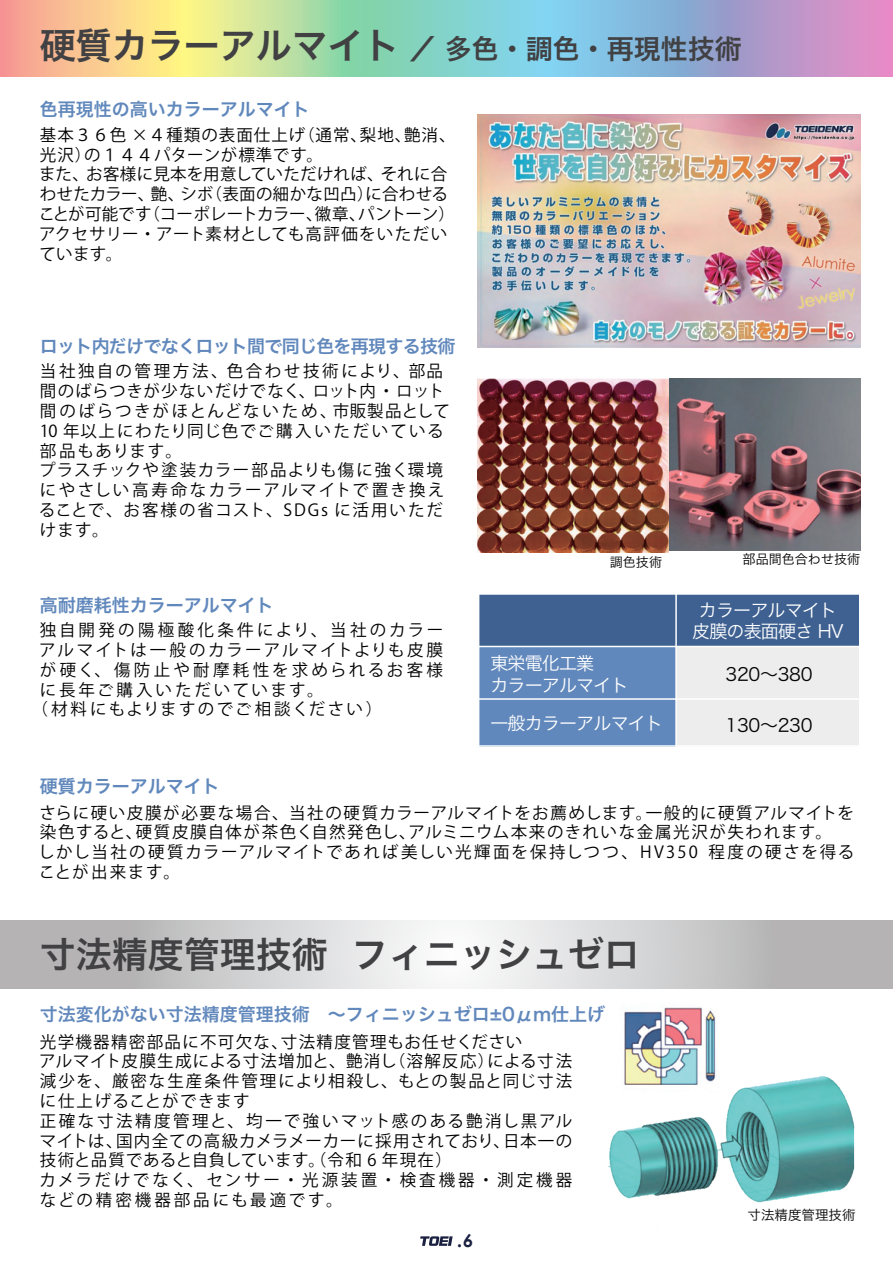
<style>
.page{position:relative;width:893px;height:1263px;background:#fff}
.page>*{position:absolute;margin:0;border:0;box-sizing:border-box;transform-origin:0 0}
.t1{font:36px "Hira Kaku Pro W6";color:#414143}
.t2{font:27px "Hira Kaku Pro W6";color:#414143}
.t3{font:18px "Hira Kaku Pro W6";color:#6188bc}
.t4{font:18px/21.6px "Hira Kaku Pro W3";letter-spacing:-.045em;color:#fff;text-align:center}
.t5{font:18px "Hira Kaku Pro W6";letter-spacing:-.04em;color:#6188bc}
.t6{font:18px "Hira Kaku Pro W3";letter-spacing:-.02em;color:#030303}
.t7{font:italic 700 18px "Century Gothic";color:#1a2040}
.t8{font:16.5px/19.8px "Koz Go Pro";letter-spacing:.08em;color:#000}
.t9{font:16.5px/19.8px "Koz Go Pro";letter-spacing:.105em;color:#000}
.t10{font:16.5px/19.8px "Koz Go Pro";letter-spacing:.02em;color:#000}
.t11{font:16.5px/19.8px "Koz Go Pro";letter-spacing:.1em;color:#000}
.t12{font:16.5px "Koz Go Pro";letter-spacing:.2em;color:#000}
.t13{font:16.5px "Koz Go Pro";letter-spacing:.125em;color:#000}
.t14{font:16.5px "Koz Go Pro";letter-spacing:.135em;color:#000}
.t15{font:16.5px "Koz Go Pro";letter-spacing:.18em;color:#000}
.t16{font:13.5px "Hira Kaku Pro W3";color:#030303}
.t17{font:13.05px "Hira Kaku Pro W3";color:#000}
.t18{font:13.05px "Hira Kaku Pro W3";color:#030303}
.s1{font-size:36px}
</style>
<div class="page">
<svg style="left:0;top:920px;width:893px;height:69px;background:#cfcfd0"></svg>
<svg style="left:0;top:0;width:893px;height:76px;background:#b4c3b9"></svg>
<div style="left:479px;top:594px;width:197px;height:52px;background:#3e6192"></div>
<div style="left:676px;top:594px;width:184px;height:52px;background:#3e6192"></div>
<div style="left:479px;top:646px;width:197px;height:53px;background:#6188bc"></div>
<div style="left:676px;top:646px;width:184px;height:53px;background:#ededed"></div>
<div style="left:479px;top:699px;width:197px;height:47px;background:#6188bc"></div>
<div style="left:676px;top:699px;width:184px;height:47px;background:#ededed"></div>
<hr style="left:675px;top:593px;width:2px;height:154px;background:#fff">
<hr style="left:478px;top:646px;width:382px;height:1px;background:#fff">
<hr style="left:478px;top:698px;width:382px;height:2px;background:#fff">
<hr style="left:859px;top:593px;width:1px;height:154px;background:#fff">
<hr style="left:478px;top:593px;width:382px;height:2px;background:#fff">
<hr style="left:478px;top:745px;width:382px;height:2px;background:#fff">
<img style="left:670px;top:379px;width:190px;height:171px">
<img style="left:478px;top:379px;width:191px;height:173px">
<img style="left:478px;top:114px;width:382px;height:234px">
<img style="left:624px;top:1007px;width:92px;height:67px">
<img style="left:608px;top:1074px;width:247px;height:129px">
<svg style="left:420px;top:1236px;width:33px;height:10px"></svg>
<h2 class="t2" style="left:40px;top:25px;width:703px"><span class="s1">硬質カラーアルマイト</span> ／ 多色・調色・再現性技術</h2>
<p class="t3" style="left:40px;top:93px;width:271px">色再現性の高いカラーアルマイト</p>
<p class="t10" style="left:39px;top:125px;width:418px">基本３６色 ×４種類の表面仕上げ（通常、梨地、艶消、光沢）の１４４パターンが標準です。<br>また、お客様に見本を用意していただければ、それに合わせたカラー、艶、シボ（表面の細かな凹凸）に合わせることが可能です（コーポレートカラー、徽章、パントーン）アクセサリー・アート素材としても高評価をいただいています。</p>
<p class="t5" style="left:40px;top:329px;width:417px">ロット内だけでなくロット間で同じ色を再現する技術</p>
<p class="t9" style="left:39px;top:362px;width:413px">当社独自の管理方法、色合わせ技術により、部品間のばらつきが少ないだけでなく、ロット内・ロット間のばらつきがほとんどないため、市販製品として<br>10 年以上にわたり同じ色でご購入いただいている部品もあります。<br>プラスチックや塗装カラー部品よりも傷に強く環境にやさしい高寿命なカラーアルマイトで置き換えることで、お客様の省コスト、SDGs に活用いただけます。</p>
<p class="t3" style="left:40px;top:589px;width:235px">高耐磨耗性カラーアルマイト</p>
<p class="t12" style="left:40px;top:619px;width:405px">独自開発の陽極酸化条件により、当社のカラー</p>
<p class="t13" style="left:39px;top:639px;width:405px">アルマイトは一般のカラーアルマイトよりも皮膜</p>
<p class="t12" style="left:40px;top:659px;width:405px">が硬く、傷防止や耐摩耗性を求められるお客様</p>
<p class="t15" style="left:40px;top:679px;width:285px">に長年ご購入いただいています。</p>
<p class="t14" style="left:32px;top:699px;width:352px">（材料にもよりますのでご相談ください）</p>
<p class="t3" style="left:40px;top:770px;width:181px">硬質カラーアルマイト</p>
<p class="t18" style="left:610px;top:550px;width:54px">調色技術</p>
<p class="t17" style="left:743px;top:548px;width:119px">部品間色合わせ技術</p>
<p class="t4" style="left:692px;top:598px;width:153px">カラーアルマイト皮膜の表面硬さ HV</p>
<p class="t4" style="left:490px;top:651px;width:140px;text-align:left">東栄電化工業<br>カラーアルマイト</p>
<p class="t6" style="left:725px;top:658px;width:89px">320～380</p>
<p class="t4" style="left:490px;top:711px;width:174px">一般カラーアルマイト</p>
<p class="t6" style="left:725px;top:709px;width:89px">130～230</p>
<p class="t11" style="left:38px;top:803px;width:817px">さらに硬い皮膜が必要な場合、当社の硬質カラーアルマイトをお薦めします。一般的に硬質アルマイトを染色すると、硬質皮膜自体が茶色く自然発色し、アルミニウム本来のきれいな金属光沢が失われます。<br>しかし当社の硬質カラーアルマイトであれば美しい光輝面を保持しつつ、HV350 程度の硬さを得ることが出来ます。</p>
<h1 class="t1" style="left:40px;top:922px;width:601px">寸法精度管理技術 フィニッシュゼロ</h1>
<p class="t3" style="left:40px;top:998px;width:567px">寸法変化がない寸法精度管理技術　～フィニッシュゼロ±0μm仕上げ</p>
<p class="t8" style="left:39px;top:1032px;width:535px">光学機器精密部品に不可欠な、寸法精度管理もお任せください<br>アルマイト皮膜生成による寸法増加と、艶消し（溶解反応）による寸法減少を、厳密な生産条件管理により相殺し、もとの製品と同じ寸法に仕上げることができます<br>正確な寸法精度管理と、均一で強いマット感のある艶消し黒アルマイトは、国内全ての高級カメラメーカーに採用されており、日本一の技術と品質であると自負しています。（令和 6 年現在）<br>カメラだけでなく、センサー・光源装置・検査機器・測定機器などの精密機器部品にも最適です。</p>
<p class="t7" style="left:458px;top:1226px;width:17px">.6</p>
<p class="t16" style="left:747px;top:1203px;width:109px">寸法精度管理技術</p>
</div>
